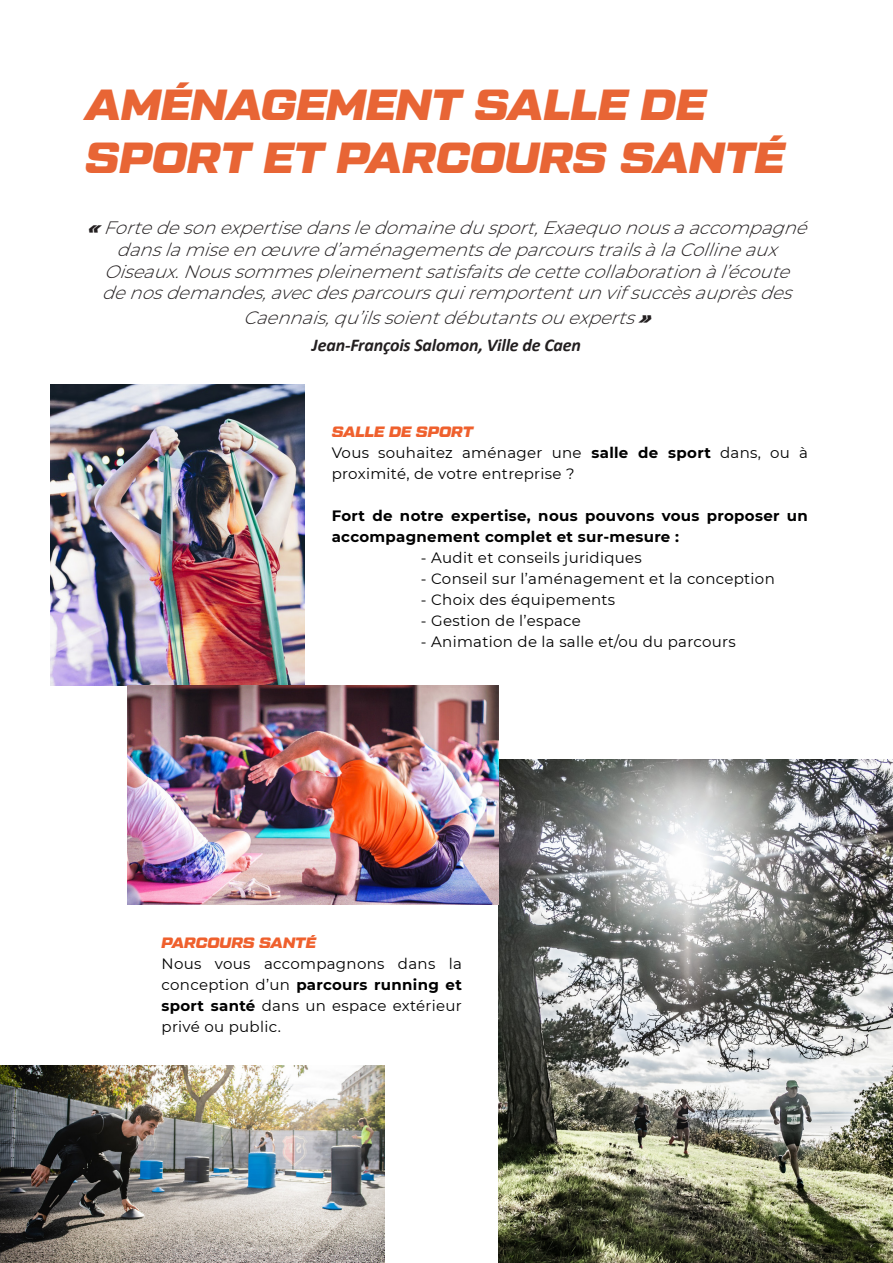
<style>
.page{position:relative;width:893px;height:1263px;background:#fff}
.page>*{position:absolute;margin:0;border:0;box-sizing:border-box;transform-origin:0 0}
.t1{font:italic 900 43.5px/52.2px "Tactic Sans";color:#e86535}
.t2{font:italic 300 18px/21.6px "Montserrat";color:#231f20;text-align:center}
.t3{font:italic 700 18px "Calibri";letter-spacing:-.01em;color:#231f20}
.t4{font:15px/21px "Montserrat";letter-spacing:.02em;color:#000001}
.t5{font:700 15px/21px "Montserrat";letter-spacing:.02em;color:#000001}
.t6{font:italic 900 15px "Tactic Sans";color:#ef602d}
.s1{font-weight:900}
.s2{font-weight:700}
</style>
<div class="page">
<img style="left:499px;top:759px;width:394px;height:504px">
<img style="left:0;top:1065px;width:385px;height:198px">
<img style="left:50px;top:385px;width:254px;height:300px">
<img style="left:128px;top:685px;width:371px;height:219px">
<p class="t1" style="left:85px;top:81px;width:701px">AMÉNAGEMENT SALLE DE<br>SPORT ET PARCOURS SANTÉ</p>
<p class="t2" style="left:87px;top:217px;width:730px"><span class="s1">«</span>Fortedesonexpertisedansledomainedusport,Exaequonousaaccompagné danslamiseenœuvred’aménagementsdeparcourstrailsàlaCollineaux Oiseaux.Noussommespleinementsatisfaitsdecettecollaborationàl’écoute denosdemandes,avecdesparcoursquiremportentunvifsuccèsauprèsdes</p>
<p class="t2" style="left:243px;top:307px;width:417px">Caennais,qu’ilssoientdébutantsouexperts<span class="s1">»</span></p>
<p class="t3" style="left:312px;top:333px;width:271px">Jean-François Salomon, Ville de Caen</p>
<p class="t6" style="left:332px;top:424px;width:143px">SALLE DE SPORT</p>
<p class="t4" style="left:332px;top:442px;width:478px">Vous souhaitez aménager une <span class="s2">salle de sport</span> dans, ou à proximité, de votre entreprise ?</p>
<p class="t5" style="left:332px;top:504px;width:478px">Fort de notre expertise, nous pouvons vous proposer un accompagnement complet et sur-mesure :</p>
<p class="t4" style="left:421px;top:547px;width:222px">- Audit et conseils juridiques</p>
<p class="t4" style="left:421px;top:568px;width:355px">- Conseil sur l’aménagement et la conception</p>
<p class="t4" style="left:421px;top:589px;width:196px">- Choix des équipements</p>
<p class="t4" style="left:421px;top:610px;width:161px">- Gestion de l’espace</p>
<p class="t4" style="left:421px;top:631px;width:316px">- Animation de la salle et/ou du parcours</p>
<p class="t6" style="left:162px;top:935px;width:156px">PARCOURS SANTÉ</p>
<p class="t4" style="left:162px;top:952px;width:302px;text-align:justify">Nous vous accompagnons dans la conception d’un <span class="s2">parcours running et sport santé</span> dans un espace extérieur privé ou public.</p>
</div>
